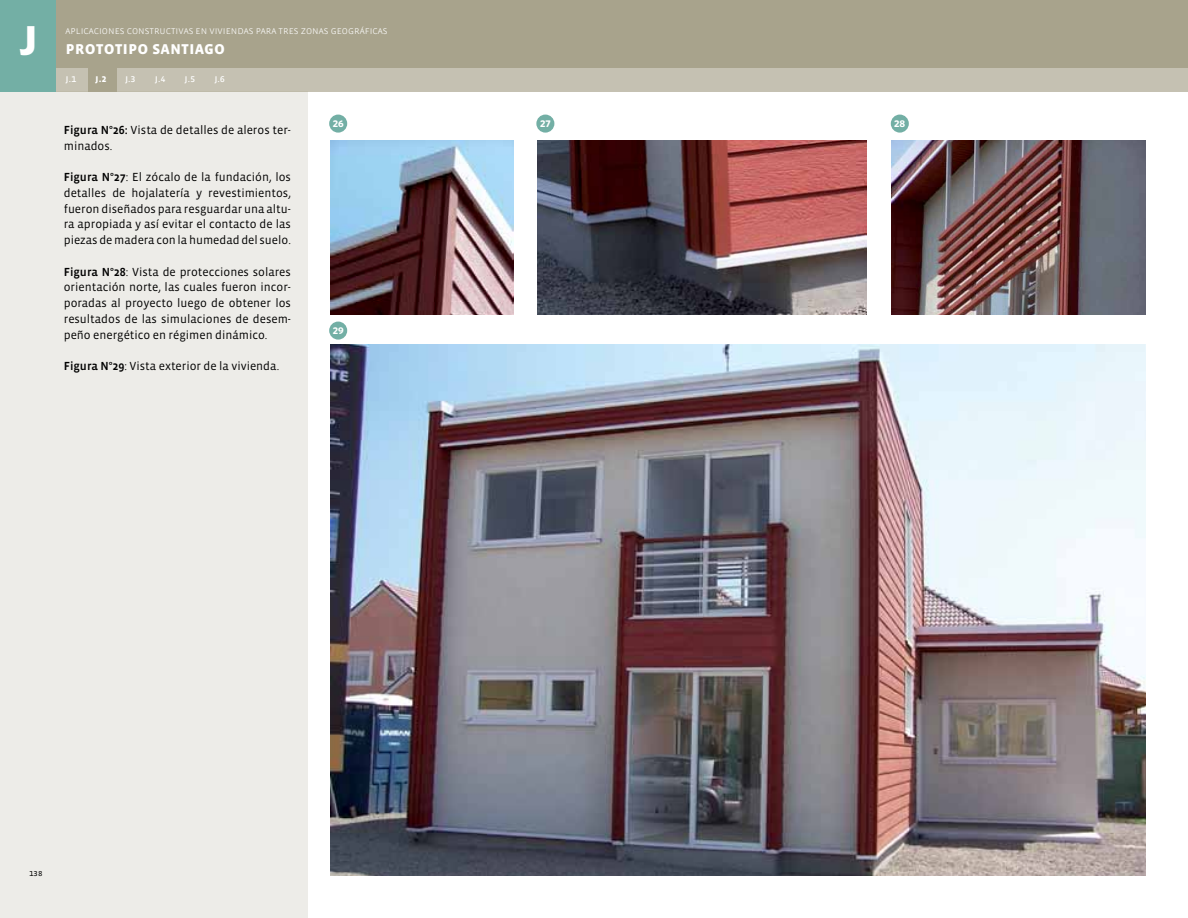
<style>
.page{position:relative;width:1188px;height:918px;background:#fff}
.page>*{position:absolute;margin:0;border:0;box-sizing:border-box;transform-origin:0 0}
.t1{font:700 41.85px "Whitney";color:#fff}
.t2{font:18px "Vista Sans SC Bold";color:#fff}
.t3{font:12px/15.8px "Vista Sans";color:#000;text-align:justify}
.t4{font:10.5px "Vista Sans SC Light";color:#fff}
.t5{font:10.5px "Vista Sans SC Reg";color:#fff}
.t6{font:10.5px "Vista Sans SC Bold";color:#fff}
.t7{font:700 9.75px "Whitney";letter-spacing:-.005em;color:#fff}
.t8{font:9px "Vista Sans SC Book";color:#000}
.s1{font-family:"Vista Sans Med"}
</style>
<div class="page">
<div style="left:0;top:0;width:1188px;height:68px;background:#a8a38c"></div>
<div style="left:0;top:68px;width:1188px;height:24px;background:#c5c1b2"></div>
<div style="left:0;top:92px;width:308px;height:826px;background:#edece8"></div>
<div style="left:0;top:0;width:56px;height:92px;background:#73afa5"></div>
<div style="left:88px;top:68px;width:28px;height:24px;background:#a8a38c"></div>
<img style="left:331px;top:140px;width:183px;height:174px">
<img style="left:538px;top:140px;width:328px;height:174px">
<img style="left:891px;top:140px;width:254px;height:174px">
<img style="left:331px;top:344px;width:814px;height:531px">
<div style="left:329px;top:115px;width:18px;height:18px;background:#73afa5;border-radius:50%"></div>
<div style="left:536px;top:115px;width:18px;height:18px;background:#73afa5;border-radius:50%"></div>
<div style="left:891px;top:115px;width:18px;height:18px;background:#73afa5;border-radius:50%"></div>
<div style="left:329px;top:322px;width:18px;height:18px;background:#73afa5;border-radius:50%"></div>
<h1 class="t1" style="left:19px;top:15px;width:19px">J</h1>
<p class="t4" style="left:66px;top:25px;width:324px">aplicaciones constructivas en viviendas para tres zonas geográficas</p>
<h2 class="t2" style="left:66px;top:38px;width:161px">prototipo santiago</h2>
<p class="t5" style="left:66px;top:73px;width:12px">j.1</p>
<p class="t6" style="left:95px;top:73px;width:13px">j.2</p>
<p class="t5" style="left:125px;top:73px;width:12px">j.3</p>
<p class="t5" style="left:155px;top:73px;width:12px">j.4</p>
<p class="t5" style="left:185px;top:73px;width:12px">j.5</p>
<p class="t5" style="left:214px;top:73px;width:12px">j.6</p>
<p class="t3" style="left:64px;top:122px;width:229px"><span class="s1">Figura N°26:</span> Vista de detalles de aleros ter&shy;minados.</p>
<p class="t3" style="left:64px;top:170px;width:229px"><span class="s1">Figura N°27</span>: El zócalo de la fundación, los detalles de hojalatería y revestimientos, fueron diseñados para resguardar una altu&shy;ra apropiada y así evitar el contacto de las piezas de madera con la humedad del suelo.</p>
<p class="t3" style="left:64px;top:264px;width:229px"><span class="s1">Figura N°28</span>: Vista de protecciones solares orientación norte, las cuales fueron incor&shy;poradas al proyecto luego de obtener los resultados de las simulaciones de desem&shy;peño energético en régimen dinámico.</p>
<p class="t3" style="left:64px;top:359px;width:217px"><span class="s1">Figura N°29</span>: Vista exterior de la vivienda.</p>
<p class="t7" style="left:333px;top:118px;width:12px">26</p>
<p class="t7" style="left:540px;top:118px;width:12px">27</p>
<p class="t7" style="left:894px;top:118px;width:13px">28</p>
<p class="t7" style="left:333px;top:325px;width:13px">29</p>
<p class="t8" style="left:29px;top:868px;width:15px">138</p>
</div>
